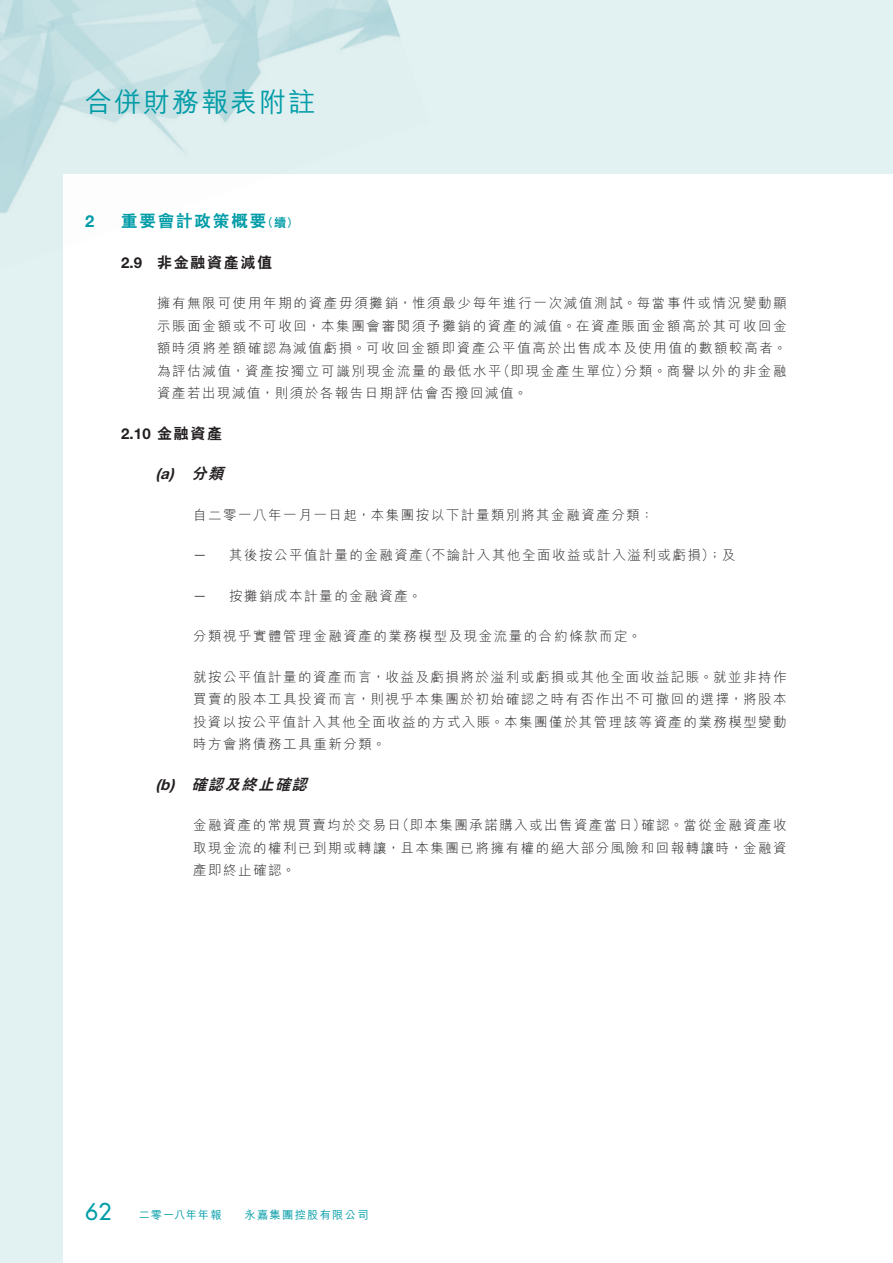
<style>
.page{position:relative;width:893px;height:1263px;background:#e2f1f2}
.page>*{position:absolute;margin:0;border:0;box-sizing:border-box;transform-origin:0 0}
.t1{font:500 27px "M Hei HK";letter-spacing:.07em;color:#009ca7}
._03_H1{font:800 16.5px "C Hei 2 HK";letter-spacing:.115em;color:#009ca7}
._03_H1-2{font:700 16.5px "Helvetica Neue LT Std";color:#009ca7}
._04___H2{font:800 15px "C Hei 2 HK";letter-spacing:.115em;color:#231f20}
._05_____H3{font:italic 800 15px "C Hei 2 HK";color:#231f20}
._04___H2-2{font:700 15px "Helvetica Neue LT Std";color:#231f20}
._05_____H3-2{font:italic 700 15px "Helvetica Neue LT Std";color:#231f20}
._14_______P6{font:300 13.5px/22.5px "M Hei HK";letter-spacing:.115em;color:#231f20;text-align:justify}
._13_____P4{font:300 13.5px/22.5px "M Hei HK";letter-spacing:.115em;color:#231f20;text-align:justify}
._10__________IN6{font:300 13.5px "M Hei HK";letter-spacing:.115em;color:#231f20}
.t2{font:500 11.25px "M Hei HK";letter-spacing:.115em;color:#009ca7}
.t3{font:500 11.25px "M Hei HK";letter-spacing:.085em;color:#009ca7}
.s1{font-size:12px}
.s2{font-family:"Helvetica Neue LT Std";font-weight:700}
.s3{font-family:"C Hei 2 HK";font-weight:800}
.s4{font-family:"Helvetica Neue LT Std"}
.s5{font-family:"Futura Std";font-size:22.5px}
</style>
<div class="page">
<div style="left:64px;top:174px;width:829px;height:1089px;background:#fff"></div>
<img style="left:0;top:0;width:400px;height:300px">
<h1 class="t1" style="left:85px;top:82px;width:232px">合併財務報表附註</h1>
<p class="_03_H1-2" style="left:85px;top:211px;width:11px">2</p>
<p class="_03_H1" style="left:121px;top:210px;width:179px">重要會計政策概要<span class="s1">（續）</span></p>
<p class="_04___H2" style="left:121px;top:252px;width:153px"><span class="s2">2.9</span> 非金融資產減值</p>
<p class="_13_____P4" style="left:157px;top:292px;width:631px">擁有無限可使用年期的資產毋須攤銷，惟須最少每年進行一次減值測試。每當事件或情況變動顯示賬面金額或不可收回，本集團會審閱須予攤銷的資產的減值。在資產賬面金額高於其可收回金額時須將差額確認為減值虧損。可收回金額即資產公平值高於出售成本及使用值的數額較高者。為評估減值，資產按獨立可識別現金流量的最低水平（即現金產生單位）分類。商譽以外的非金融資產若出現減值，則須於各報告日期評估會否撥回減值。</p>
<p class="_04___H2-2" style="left:121px;top:424px;width:103px">2.10 <span class="s3">金融資產</span></p>
<p class="_05_____H3-2" style="left:156px;top:465px;width:75px">(a) <span class="s3">分類</span></p>
<p class="_14_______P6" style="left:193px;top:503px;width:462px">自二零一八年一月一日起，本集團按以下計量類別將其金融資產分類：</p>
<p class="_10__________IN6" style="left:193px;top:546px;width:544px"><span class="s4">—</span> 其後按公平值計量的金融資產（不論計入其他全面收益或計入溢利或虧損）；及</p>
<p class="_10__________IN6" style="left:193px;top:586px;width:230px"><span class="s4">—</span> 按攤銷成本計量的金融資產。</p>
<p class="_14_______P6" style="left:193px;top:625px;width:450px">分類視乎實體管理金融資產的業務模型及現金流量的合約條款而定。</p>
<p class="_14_______P6" style="left:193px;top:665px;width:595px">就按公平值計量的資產而言，收益及虧損將於溢利或虧損或其他全面收益記賬。就並非持作買賣的股本工具投資而言，則視乎本集團於初始確認之時有否作出不可撤回的選擇，將股本投資以按公平值計入其他全面收益的方式入賬。本集團僅於其管理該等資產的業務模型變動時方會將債務工具重新分類。</p>
<p class="_05_____H3" style="left:156px;top:774px;width:158px"><span class="s2">(b)</span> 確認及終止確認</p>
<p class="_14_______P6" style="left:193px;top:814px;width:595px">金融資產的常規買賣均於交易日（即本集團承諾購入或出售資產當日）確認。當從金融資產收取現金流的權利已到期或轉讓，且本集團已將擁有權的絕大部分風險和回報轉讓時，金融資產即終止確認。</p>
<p class="t3" style="left:85px;top:1207px;width:138px"><span class="s5">62</span> 二零一八年年報</p>
<p class="t2" style="left:245px;top:1207px;width:126px">永嘉集團控股有限公司</p>
</div>
